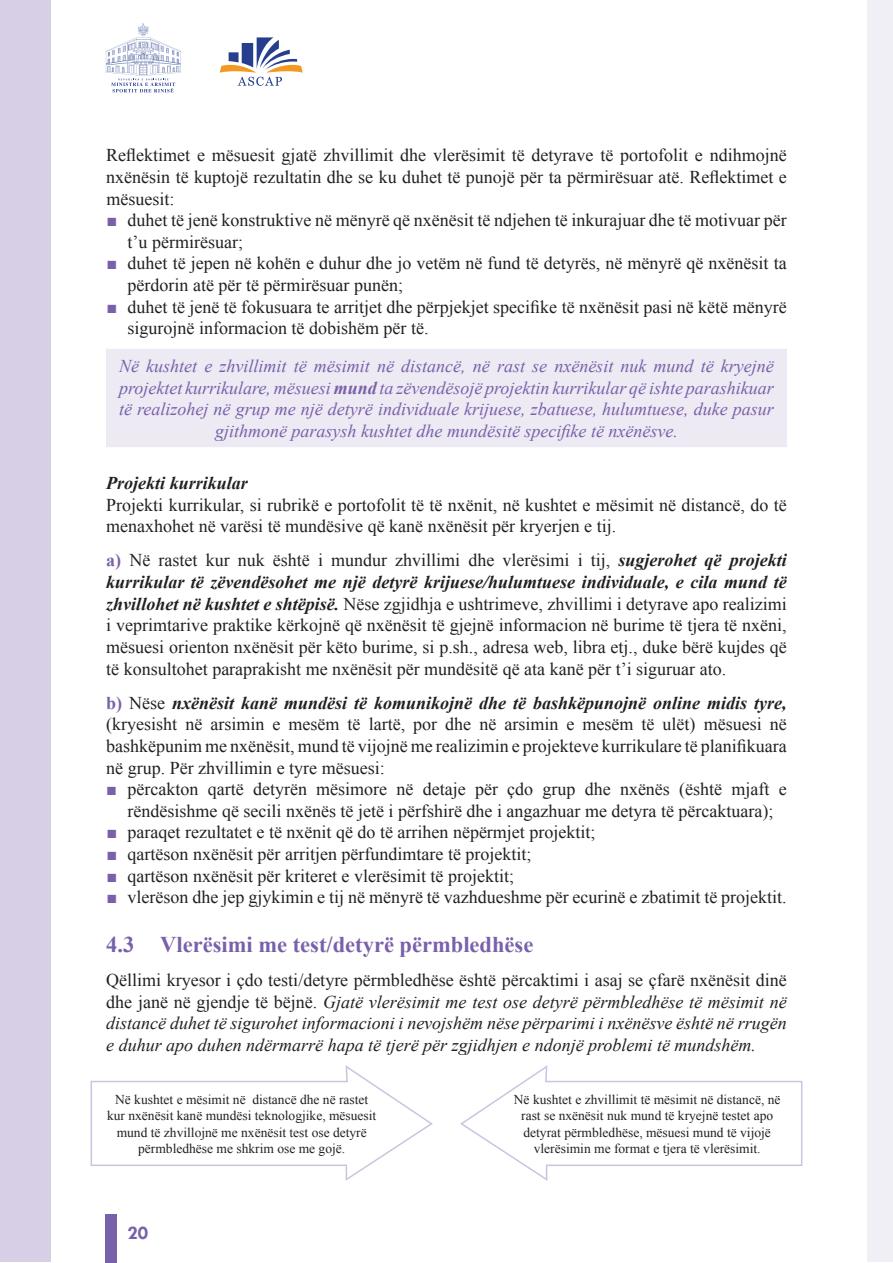
<style>
.page{position:relative;width:893px;height:1263px;background:#fff}
.page>*{position:absolute;margin:0;border:0;box-sizing:border-box;transform-origin:0 0}
.t1{font:700 22.5px "Times New Roman";color:#7960aa}
.t2{font:700 19.5px "Tw Cen";color:#7960aa}
.t3{font:18px/21.6px "Times New Roman";color:#231f20}
.t4{font:italic 18px/21.6px "Times New Roman";color:#231f20;text-align:justify}
.t5{font:italic 18px/21.6px "Times New Roman";color:#7960aa;text-align:center}
.t6{font:italic 700 18px "Times New Roman";color:#231f20}
.t7{font:13.5px/16.2px "Times New Roman";color:#231f20;text-align:center}
.s1{color:#7960aa}
.s2{font-weight:700}
.s3{font-weight:700;color:#7960aa}
.s4{font-weight:700;font-style:italic}
.s5{font-style:normal}
</style>
<div class="page">
<div style="left:106px;top:1214px;width:11px;height:49px;background:#7960aa"></div>
<svg style="left:106px;top:23px;width:75px;height:69px"></svg>
<div style="left:1px;top:1px;width:50px;height:1261px;background:#d7cfe5"></div>
<div style="left:868px;top:1px;width:25px;height:1261px;background:#f1eff6"></div>
<svg style="left:220px;top:37px;width:83px;height:49px"></svg>
<div style="left:106px;top:347px;width:681px;height:102px;background:#edeaf4"></div>
<div style="left:106px;top:344px;width:681px;height:5px;background:#fff"></div>
<div style="left:106px;top:447px;width:681px;height:5px;background:#fff"></div>
<svg style="left:90px;top:1065px;width:343px;height:116px"></svg>
<svg style="left:460px;top:1065px;width:343px;height:116px"></svg>
<p class="t3" style="left:106px;top:144px;width:682px;text-align:justify">Reflektimet e mësuesit gjatë zhvillimit dhe vlerësimit të detyrave të portofolit e ndihmojnë nxënësin të kuptojë rezultatin dhe se ku duhet të punojë për ta përmirësuar atë. Reflektimet e mësuesit:</p>
<p class="t3" style="left:128px;top:209px;width:661px;text-indent:-21px"><span class="s1">■</span> duhet të jenë konstruktive në mënyrë që nxënësit të ndjehen të inkurajuar dhe të motivuar për t’u përmirësuar;</p>
<p class="t3" style="left:128px;top:252px;width:661px;text-indent:-21px"><span class="s1">■</span> duhet të jepen në kohën e duhur dhe jo vetëm në fund të detyrës, në mënyrë që nxënësit ta përdorin atë për të përmirësuar punën;</p>
<p class="t3" style="left:128px;top:295px;width:661px;text-indent:-21px"><span class="s1">■</span> duhet të jenë të fokusuara te arritjet dhe përpjekjet specifike të nxënësit pasi në këtë mënyrë sigurojnë informacion të dobishëm për të.</p>
<p class="t5" style="left:119px;top:355px;width:656px">Në kushtet e zhvillimit të mësimit në distancë, në rast se nxënësit nuk mund të kryejnë projektet kurrikulare, mësuesi <span class="s2">mund</span> ta zëvendësojë projektin kurrikular që ishte parashikuar të realizohej në grup me një detyrë individuale krijuese, zbatuese, hulumtuese, duke pasur gjithmonë parasysh kushtet dhe mundësitë specifike të nxënësve.</p>
<p class="t6" style="left:106px;top:470px;width:143px">Projekti kurrikular</p>
<p class="t3" style="left:106px;top:493px;width:682px">Projekti kurrikular, si rubrikë e portofolit të të nxënit, në kushtet e mësimit në distancë, do të menaxhohet në varësi të mundësive që kanë nxënësit për kryerjen e tij.</p>
<p class="t3" style="left:106px;top:549px;width:682px;text-align:justify"><span class="s3">a)</span> Në rastet kur nuk është i mundur zhvillimi dhe vlerësimi i tij, <span class="s4">sugjerohet që projekti kurrikular të zëvendësohet me një detyrë krijuese/hulumtuese individuale, e cila mund të zhvillohet në kushtet e shtëpisë.</span> Nëse zgjidhja e ushtrimeve, zhvillimi i detyrave apo realizimi i veprimtarive praktike kërkojnë që nxënësit të gjejnë informacion në burime të tjera të nxëni, mësuesi orienton nxënësit për këto burime, si p.sh., adresa web, libra etj., duke bërë kujdes që të konsultohet paraprakisht me nxënësit për mundësitë që ata kanë për t’i siguruar ato.</p>
<p class="t3" style="left:106px;top:692px;width:682px;text-align:justify"><span class="s3">b)</span> Nëse <span class="s4">nxënësit kanë mundësi të komunikojnë dhe të bashkëpunojnë online midis tyre, </span>(kryesisht në arsimin e mesëm të lartë, por dhe në arsimin e mesëm të ulët) mësuesi në bashkëpunim me nxënësit, mund të vijojnë me realizimin e projekteve kurrikulare të planifikuara në grup. Për zhvillimin e tyre mësuesi:</p>
<p class="t3" style="left:106px;top:778px;width:682px;text-align:center"><span class="s1">■</span> përcakton qartë detyrën mësimore në detaje për çdo grup dhe nxënës (është mjaft e rëndësishme që secili nxënës të jetë i përfshirë dhe i angazhuar me detyra të përcaktuara);</p>
<p class="t3" style="left:106px;top:821px;width:491px"><span class="s1">■</span> paraqet rezultatet e të nxënit që do të arrihen nëpërmjet projektit;</p>
<p class="t3" style="left:106px;top:843px;width:427px"><span class="s1">■</span> qartëson nxënësit për arritjen përfundimtare të projektit;</p>
<p class="t3" style="left:106px;top:864px;width:409px"><span class="s1">■</span> qartëson nxënësit për kriteret e vlerësimit të projektit;</p>
<p class="t3" style="left:106px;top:886px;width:682px"><span class="s1">■</span> vlerëson dhe jep gjykimin e tij në mënyrë të vazhdueshme për ecurinë e zbatimit të projektit.</p>
<p class="t1" style="left:106px;top:929px;width:429px">4.3 Vlerësimi me test/detyrë përmbledhëse</p>
<p class="t4" style="left:106px;top:969px;width:682px"><span class="s5">Qëllimi kryesor i çdo testi/detyre përmbledhëse është përcaktimi i asaj se çfarë nxënësit dinë dhe janë në gjendje të bëjnë.</span> Gjatë vlerësimit me test ose detyrë përmbledhëse të mësimit në distancë duhet të sigurohet informacioni i nevojshëm nëse përparimi i nxënësve është në rrugën e duhur apo duhen ndërmarrë hapa të tjerë për zgjidhjen e ndonjë problemi të mundshëm.</p>
<p class="t7" style="left:107px;top:1091px;width:271px">Në kushtet e mësimit në distancë dhe në rastet kur nxënësit kanë mundësi teknologjike, mësuesit mund të zhvillojnë me nxënësit test ose detyrë përmbledhëse me shkrim ose me gojë.</p>
<p class="t7" style="left:514px;top:1091px;width:268px">Në kushtet e zhvillimit të mësimit në distancë, në rast se nxënësit nuk mund të kryejnë testet apo detyrat përmbledhëse, mësuesi mund të vijojë vlerësimin me format e tjera të vlerësimit.</p>
<p class="t2" style="left:127px;top:1221px;width:22px">20</p>
</div>
